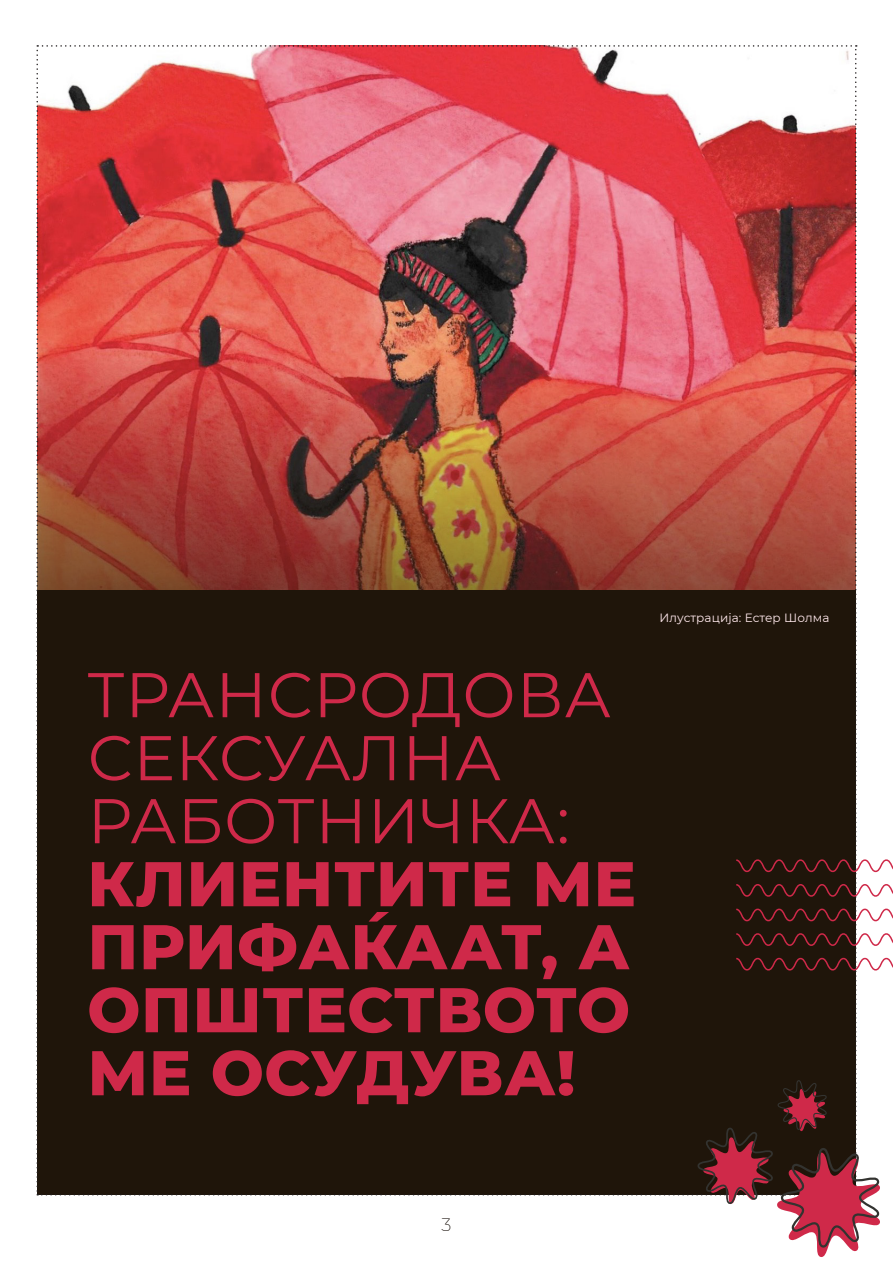
<style>
.page{position:relative;width:893px;height:1263px;background:#fff}
.page>*{position:absolute;margin:0;border:0;box-sizing:border-box;transform-origin:0 0}
.golem_naslov{font:800 63px/63px "Montserrat";letter-spacing:.01em;color:#cf2949}
.t1{font:100 18px "Montserrat";color:#231f20}
.Footnote_text{font:12px "Montserrat";letter-spacing:.01em;color:#ffe8ec}
.s1{font-weight:400}
</style>
<div class="page">
<img style="left:36px;top:45px;width:857px;height:1212px">
<p class="golem_naslov" style="left:87px;top:660px;width:550px"><span class="s1">ТРАНСРОДОВА<br>СЕКСУАЛНА<br>РАБОТНИЧКА:<br></span>КЛИЕНТИТЕ МЕ<br>ПРИФАЌААТ, А<br>ОПШТЕСТВОТО</p>
<p class="golem_naslov" style="left:87px;top:1038px;width:489px">МЕ ОСУДУВА!</p>
<p class="Footnote_text" style="left:659px;top:609px;width:172px">Илустрација: Естер Шолма</p>
<p class="t1" style="left:442px;top:1212px;width:11px">3</p>
</div>
